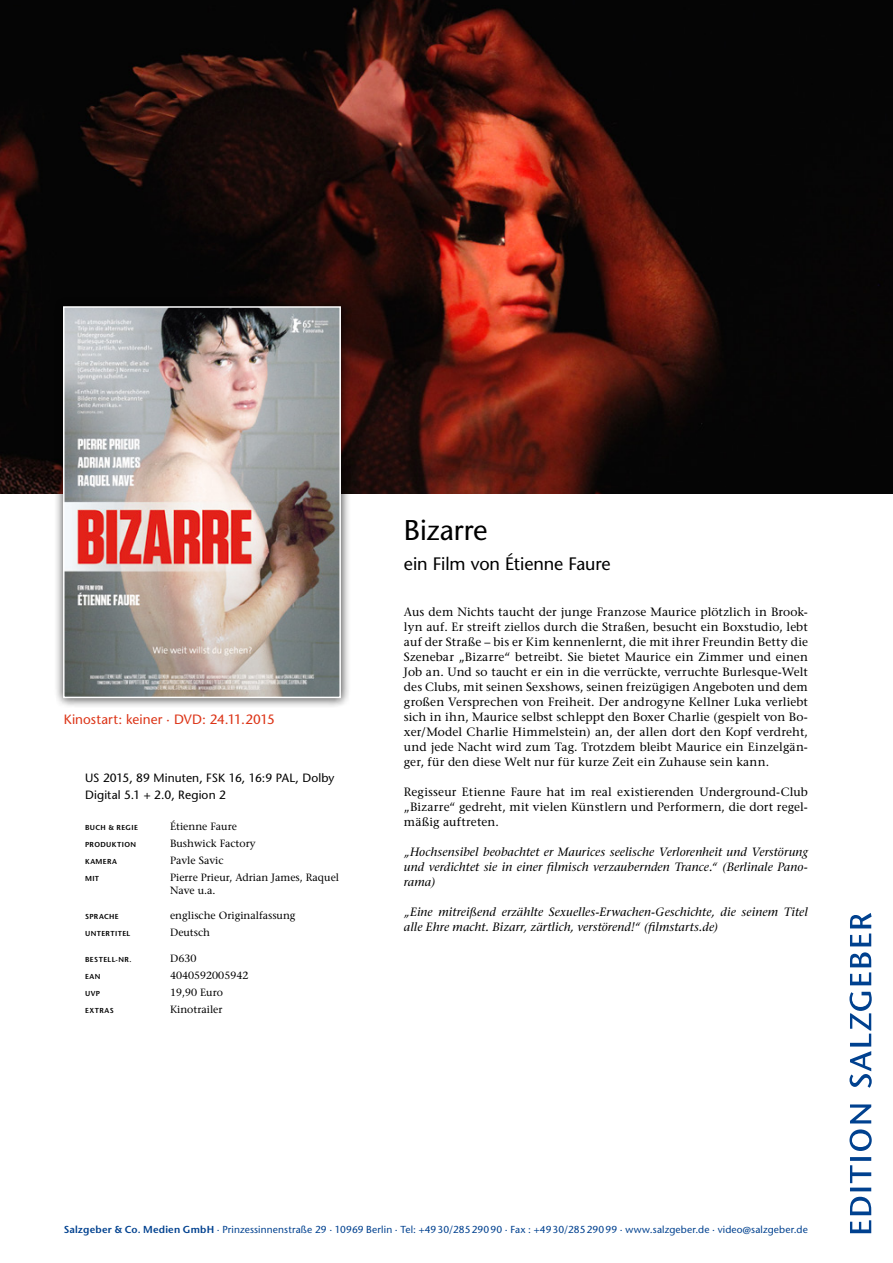
<style>
.page{position:relative;width:893px;height:1263px;background:#fff}
.page>*{position:absolute;margin:0;border:0;box-sizing:border-box;transform-origin:0 0}
.t1{font:500 28.5px "Stone Sans Std";letter-spacing:-.005em;color:#000}
.t2{font:500 18px "Stone Sans Std";letter-spacing:-.01em;color:#000}
.t3{font:500 13.5px "Stone Sans Std";letter-spacing:.005em;color:#dc3417}
.t4{font:500 12px/15px "Stone Serif Std";letter-spacing:.015em;color:#000;text-align:justify}
.t5{font:italic 500 12px/15px "Stone Serif Std";letter-spacing:.005em;color:#000;text-align:justify}
.t6{font:500 12px/17px "Stone Sans Std";letter-spacing:.01em;color:#000}
.t7{font:500 10.5px/12.8px "Stone Serif Std";color:#000}
.t8{font:500 10.2px "Stone Sans Std";letter-spacing:.015em;color:#00418f}
.t9{font:600 7.2px "Stone Sans Std";letter-spacing:.055em;color:#000}
.s1{font-weight:600}
</style>
<div class="page">
<img style="left:0;top:0;width:893px;height:493px">
<div style="left:53px;top:296px;width:298px;height:412px;background:#000;opacity:.75"></div>
<img style="left:66px;top:309px;width:272px;height:386px">
<div style="left:63px;top:306px;width:278px;height:392px;border:2px solid #fff"></div>
<svg style="left:849px;top:913px;width:23px;height:320px"></svg>
<p class="t3" style="left:64px;top:712px;width:213px">Kinostart: keiner · DVD: 24.11.2015</p>
<p class="t6" style="left:85px;top:770px;width:251px">US 2015, 89 Minuten, FSK 16, 16:9 PAL, Dolby<br>Digital 5.1 + 2.0, Region 2</p>
<p class="t9" style="left:85px;top:823px;width:54px">BUCH &amp; REGIE</p>
<p class="t7" style="left:170px;top:820px;width:68px">Étienne Faure</p>
<p class="t9" style="left:85px;top:840px;width:53px">PRODUKTION</p>
<p class="t7" style="left:170px;top:837px;width:87px">Bushwick Factory</p>
<p class="t9" style="left:85px;top:857px;width:33px">KAMERA</p>
<p class="t7" style="left:170px;top:854px;width:55px">Pavle Savic</p>
<p class="t9" style="left:85px;top:874px;width:16px">MIT</p>
<p class="t7" style="left:170px;top:871px;width:171px">Pierre Prieur, Adrian James, Raquel<br>Nave u.a.</p>
<p class="t9" style="left:85px;top:912px;width:35px">SPRACHE</p>
<p class="t7" style="left:170px;top:909px;width:127px">englische Originalfassung</p>
<p class="t9" style="left:85px;top:929px;width:47px">UNTERTITEL</p>
<p class="t7" style="left:170px;top:926px;width:42px">Deutsch</p>
<p class="t9" style="left:85px;top:955px;width:48px">BESTELL-NR.</p>
<p class="t7" style="left:170px;top:952px;width:28px">D630</p>
<p class="t9" style="left:85px;top:972px;width:17px">EAN</p>
<p class="t7" style="left:170px;top:969px;width:80px">4040592005942</p>
<p class="t9" style="left:85px;top:989px;width:17px">UVP</p>
<p class="t7" style="left:170px;top:986px;width:54px">19,90 Euro</p>
<p class="t9" style="left:85px;top:1006px;width:30px">EXTRAS</p>
<p class="t7" style="left:170px;top:1003px;width:54px">Kinotrailer</p>
<h1 class="t1" style="left:404px;top:513px;width:85px">Bizarre</h1>
<h2 class="t2" style="left:404px;top:553px;width:208px">ein Film von Étienne Faure</h2>
<p class="t4" style="left:404px;top:604px;width:405px">Aus dem Nichts taucht der junge Franzose Maurice plötzlich in Brook&shy;lyn auf. Er streift ziellos durch die Straßen, besucht ein Boxstudio, lebt auf der Straße – bis er Kim kennenlernt, die mit ihrer Freundin Betty die Szenebar „Bizarre“ betreibt. Sie bietet Maurice ein Zimmer und einen Job an. Und so taucht er ein in die verrückte, verruchte Burlesque-Welt des Clubs, mit seinen Sexshows, seinen freizügigen Angeboten und dem großen Versprechen von Freiheit. Der androgyne Kellner Luka verliebt sich in ihn, Maurice selbst schleppt den Boxer Charlie (gespielt von Bo&shy;xer/Model Charlie Himmelstein) an, der allen dort den Kopf verdreht, und jede Nacht wird zum Tag. Trotzdem bleibt Maurice ein Einzelgän&shy;ger, für den diese Welt nur für kurze Zeit ein Zuhause sein kann.</p>
<p class="t4" style="left:404px;top:784px;width:405px">Regisseur Etienne Faure hat im real existierenden Underground-Club „Bizarre“ gedreht, mit vielen Künstlern und Performern, die dort regel&shy;mäßig auftreten.</p>
<p class="t5" style="left:404px;top:844px;width:405px">„Hochsensibel beobachtet er Maurices seelische Verlorenheit und Verstörung und verdichtet sie in einer filmisch verzaubernden Trance.“ (Berlinale Pano&shy;rama)</p>
<p class="t5" style="left:404px;top:904px;width:405px">„Eine mitreißend erzählte Sexuelles-Erwachen-Geschichte, die seinem Titel alle Ehre macht. Bizarr, zärtlich, verstörend!“ (filmstarts.de)</p>
<p class="t8" style="left:64px;top:1223px;width:746px"><span class="s1">Salzgeber &amp; Co. Medien GmbH</span> · Prinzessinnenstraße 29 · 10969 Berlin · Tel: +4930/28529090 · Fax : +4930/28529099 · www.salzgeber.de · video@salzgeber.de</p>
</div>
